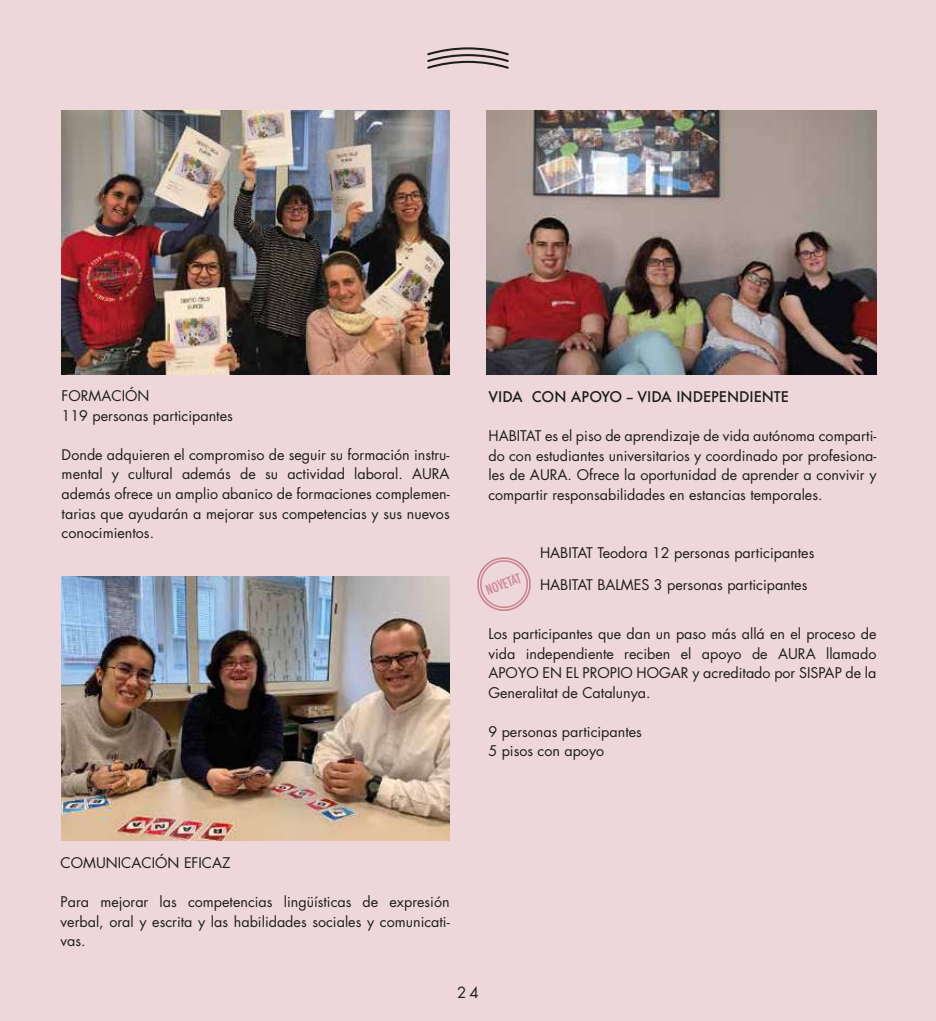
<style>
.page{position:relative;width:936px;height:1021px;background:#fff}
.page>*{position:absolute;margin:0;border:0;box-sizing:border-box;transform-origin:0 0}
.t1{font:15px "Futura Std";color:#1d1d1b}
.t2{font:14.25px/19.5px "Futura Std";color:#1d1d1b;text-align:justify}
.t3{font:500 14.25px "Futura";color:#1d1d1b}
.t4{font:500 condensed 13.35px "Futura";color:#a32136}
</style>
<div class="page">
<div style="left:0;top:0;width:935px;height:1020px;background:#eed7db"></div>
<img style="left:487px;top:111px;width:389px;height:264px">
<img style="left:62px;top:577px;width:387px;height:264px">
<img style="left:62px;top:111px;width:387px;height:264px">
<svg style="left:427px;top:47px;width:82px;height:22px"></svg>
<svg style="left:477px;top:557px;width:54px;height:54px"></svg>
<p class="t2" style="left:62px;top:386px;width:173px">FORMACIÓN<br>119 personas participantes</p>
<p class="t2" style="left:62px;top:445px;width:389px">Donde adquieren el compromiso de seguir su formación instru&shy;mental y cultural además de su actividad laboral. AURA además ofrece un amplio abanico de formaciones complemen&shy;tarias que ayudarán a mejorar sus competencias y sus nuevos conocimientos.</p>
<p class="t3" style="left:488px;top:387px;width:302px">VIDA CON APOYO -- VIDA INDEPENDIENTE</p>
<p class="t2" style="left:488px;top:426px;width:389px">HABITAT es el piso de aprendizaje de vida autónoma comparti&shy;do con estudiantes universitarios y coordinado por profesiona&shy;les de AURA. Ofrece la oportunidad de aprender a convivir y compartir responsabilidades en estancias temporales.</p>
<p class="t2" style="left:540px;top:543px;width:276px">HABITAT Teodora 12 personas participantes</p>
<p class="t2" style="left:540px;top:575px;width:269px">HABITAT BALMES 3 personas participantes</p>
<p class="t2" style="left:488px;top:624px;width:389px">Los participantes que dan un paso más allá en el proceso de vida independiente reciben el apoyo de AURA llamado APOYO EN EL PROPIO HOGAR y acreditado por SISPAP de la Generalitat de Catalunya.</p>
<p class="t2" style="left:488px;top:722px;width:155px">9 personas participantes<br>5 pisos con apoyo</p>
<p class="t4" style="left:483px;top:582px;width:38px;rotate:-21deg">NOVETAT</p>
<p class="t2" style="left:61px;top:853px;width:171px">COMUNICACIÓN EFICAZ</p>
<p class="t2" style="left:61px;top:892px;width:390px">Para mejorar las competencias lingüísticas de expresión verbal, oral y escrita y las habilidades sociales y comunicati&shy;vas.</p>
<p class="t1" style="left:457px;top:982px;width:23px">24</p>
</div>
